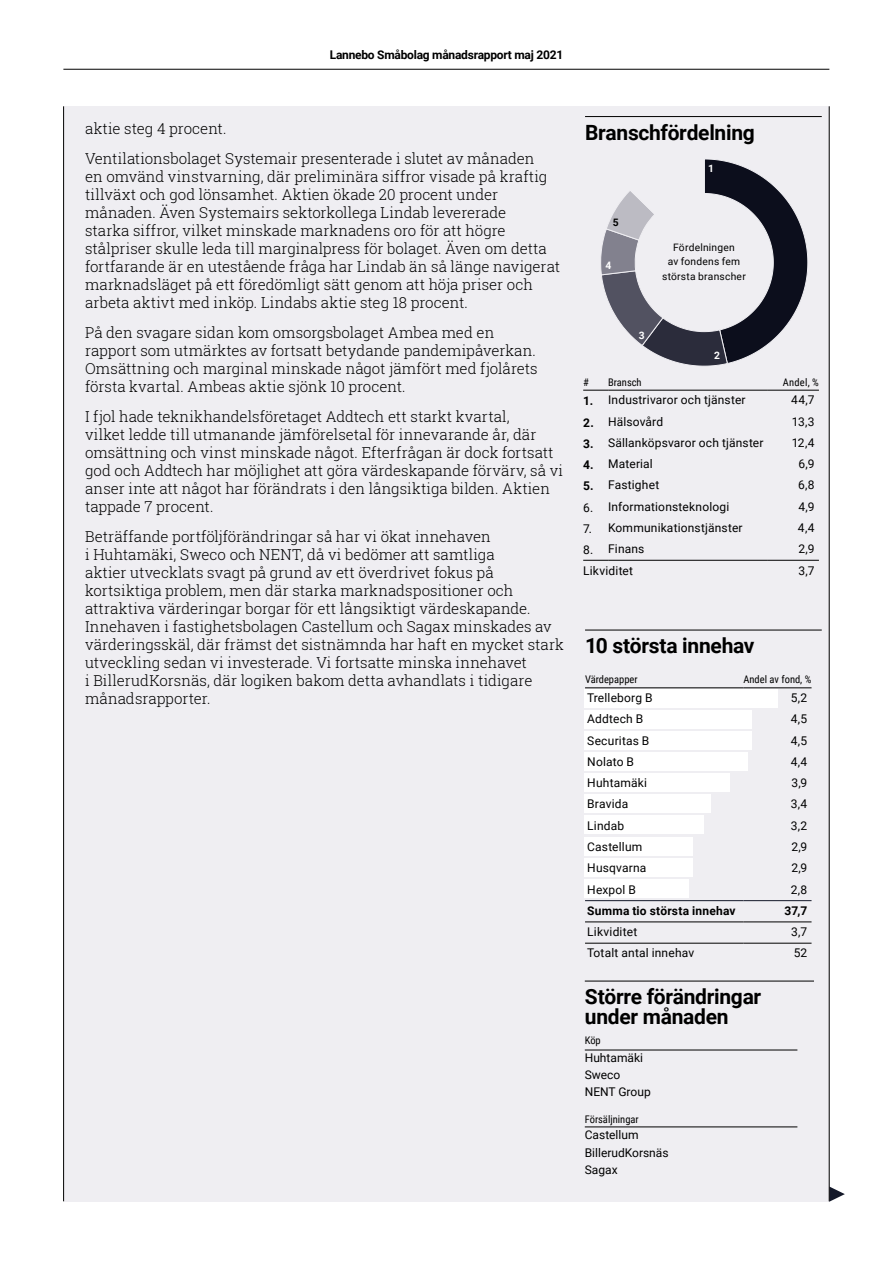
<style>
.page{position:relative;width:893px;height:1263px;background:#fff}
.page>*{position:absolute;margin:0;border:0;box-sizing:border-box;transform-origin:0 0}
.t1{font:700 21px/19.5px "Roboto";letter-spacing:-.015em;color:#000}
.t2{font:300 15px/18px "Roboto Slab";color:#000}
.t3{font:12px/17px "Roboto";letter-spacing:.015em;color:#000}
.t4{font:700 12px/21.3px "Roboto";letter-spacing:-.02em;color:#000;text-align:justify}
.t5{font:700 12px "Roboto";letter-spacing:.02em;color:#000}
.t6{font:10.5px "Roboto Condensed";color:#000}
.t7{font:10.2px/14.1px "Roboto";letter-spacing:.025em;color:#000;text-align:center}
.t8{font:700 10.2px "Roboto";color:#fff}
.t9{font:700 10.2px "Roboto";color:#000}
</style>
<div class="page">
<div style="left:64px;top:106px;width:765px;height:1095px;background:#efeef2"></div>
<svg style="left:829px;top:1187px;width:16px;height:15px"></svg>
<hr style="left:829px;top:106px;width:1px;height:1095px;background:#000">
<hr style="left:63px;top:106px;width:1px;height:1095px;background:#000">
<div style="left:584px;top:689px;width:194px;height:19px;background:#fff"></div>
<div style="left:584px;top:710px;width:168px;height:19px;background:#fff"></div>
<div style="left:584px;top:731px;width:168px;height:19px;background:#fff"></div>
<div style="left:584px;top:752px;width:164px;height:19px;background:#fff"></div>
<div style="left:584px;top:773px;width:146px;height:19px;background:#fff"></div>
<div style="left:584px;top:794px;width:127px;height:19px;background:#fff"></div>
<div style="left:584px;top:815px;width:120px;height:19px;background:#fff"></div>
<div style="left:584px;top:836px;width:108px;height:19px;background:#fff"></div>
<div style="left:584px;top:857px;width:108px;height:19px;background:#fff"></div>
<div style="left:584px;top:879px;width:105px;height:18px;background:#fff"></div>
<hr style="left:585px;top:116px;width:237px;height:1px;background:#000">
<hr style="left:585px;top:630px;width:237px;height:1px;background:#000">
<hr style="left:585px;top:900px;width:158px;height:1px;background:#131829">
<hr style="left:743px;top:900px;width:68px;height:1px;background:#131829">
<hr style="left:585px;top:688px;width:158px;height:1px;background:#000">
<hr style="left:743px;top:688px;width:68px;height:1px;background:#000">
<hr style="left:585px;top:922px;width:158px;height:1px;background:#000">
<hr style="left:743px;top:922px;width:68px;height:1px;background:#000">
<hr style="left:585px;top:943px;width:158px;height:1px;background:#000">
<hr style="left:743px;top:943px;width:68px;height:1px;background:#000">
<svg style="left:601px;top:159px;width:207px;height:208px"></svg>
<hr style="left:585px;top:981px;width:229px;height:1px;background:#000">
<hr style="left:585px;top:1050px;width:212px;height:1px;background:#000">
<hr style="left:585px;top:1127px;width:212px;height:1px;background:#000">
<hr style="left:608px;top:390px;width:160px;height:1px;background:#000">
<hr style="left:768px;top:390px;width:51px;height:1px;background:#000">
<svg style="left:583px;top:560px;width:25px;height:1px"></svg>
<hr style="left:608px;top:560px;width:160px;height:1px;background:#000">
<hr style="left:768px;top:560px;width:51px;height:1px;background:#000">
<svg style="left:583px;top:390px;width:25px;height:1px"></svg>
<hr style="left:63px;top:69px;width:766px;height:1px;background:#000">
<p class="t4" style="left:330px;top:43px;width:235px">Lannebo Småbolag månadsrapport maj 2021</p>
<p class="t2" style="left:85px;top:113px;width:451px;line-height:30px">aktie steg 4 procent.<br>Ventilationsbolaget Systemair presenterade i slutet av månaden</p>
<p class="t2" style="left:85px;top:167px;width:477px">en omvänd vinstvarning, där preliminära siffror visade på kraftig tillväxt och god lönsamhet. Aktien ökade 20 procent under månaden. Även Systemairs sektorkollega Lindab levererade<br>starka siffror, vilket minskade marknadens oro för att högre stålpriser skulle leda till marginalpress för bolaget. Även om detta fortfarande är en utestående fråga har Lindab än så länge navigerat marknadsläget på ett föredömligt sätt genom att höja priser och arbeta aktivt med inköp. Lindabs aktie steg 18 procent.</p>
<p class="t2" style="left:85px;top:323px;width:454px">På den svagare sidan kom omsorgsbolaget Ambea med en rapport som utmärktes av fortsatt betydande pandemipåverkan.<br>Omsättning och marginal minskade något jämfört med fjolårets första kvartal. Ambeas aktie sjönk 10 procent.</p>
<p class="t2" style="left:85px;top:407px;width:480px">I fjol hade teknikhandelsföretaget Addtech ett starkt kvartal,<br>vilket ledde till utmanande jämförelsetal för innevarande år, där omsättning och vinst minskade något. Efterfrågan är dock fortsatt god och Addtech har möjlighet att göra värdeskapande förvärv, så vi anser inte att något har förändrats i den långsiktiga bilden. Aktien tappade 7 procent.</p>
<p class="t2" style="left:85px;top:527px;width:480px">Beträffande portföljförändringar så har vi ökat innehaven<br>i Huhtamäki, Sweco och NENT, då vi bedömer att samtliga<br>aktier utvecklats svagt på grund av ett överdrivet fokus på kortsiktiga problem, men där starka marknadspositioner och attraktiva värderingar borgar för ett långsiktigt värdeskapande.<br>Innehaven i fastighetsbolagen Castellum och Sagax minskades av värderingsskäl, där främst det sistnämnda har haft en mycket stark utveckling sedan vi investerade. Vi fortsatte minska innehavet<br>i BillerudKorsnäs, där logiken bakom detta avhandlats i tidigare månadsrapporter.</p>
<h1 class="t1" style="left:585px;top:122px;width:171px">Branschfördelning</h1>
<p class="t9" style="left:613px;top:215px;width:7px">5</p>
<p class="t8" style="left:605px;top:258px;width:7px">4</p>
<p class="t8" style="left:708px;top:161px;width:7px">1</p>
<p class="t7" style="left:662px;top:240px;width:85px">Fördelningen<br>av fondens fem största branscher</p>
<p class="t8" style="left:639px;top:328px;width:7px">3</p>
<p class="t8" style="left:714px;top:348px;width:7px">2</p>
<p class="t6" style="left:583px;top:374px;width:7px">#</p>
<p class="t6" style="left:608px;top:374px;width:35px">Bransch</p>
<p class="t6" style="left:783px;top:374px;width:38px">Andel, %</p>
<p class="t4" style="left:583px;top:390px;width:12px">1.<br>2.<br>3.<br>4.<br>5.</p>
<p class="t3" style="left:583px;top:496px;width:12px;line-height:21.1px;text-align:justify">6.<br>7.<br>8.</p>
<p class="t3" style="left:608px;top:391px;width:139px">Industrivaror och tjänster</p>
<p class="t3" style="left:791px;top:391px;width:25px">44,7</p>
<p class="t3" style="left:608px;top:412px;width:57px">Hälsovård</p>
<p class="t3" style="left:792px;top:412px;width:24px">13,3</p>
<p class="t3" style="left:608px;top:434px;width:157px">Sällanköpsvaror och tjänster</p>
<p class="t3" style="left:792px;top:434px;width:24px">12,4</p>
<p class="t3" style="left:608px;top:455px;width:46px">Material</p>
<p class="t3" style="left:799px;top:455px;width:18px">6,9</p>
<p class="t3" style="left:608px;top:476px;width:53px">Fastighet</p>
<p class="t3" style="left:798px;top:476px;width:18px">6,8</p>
<p class="t3" style="left:608px;top:497px;width:123px">Informationsteknologi</p>
<p class="t3" style="left:798px;top:497px;width:18px">4,9</p>
<p class="t3" style="left:608px;top:519px;width:136px">Kommunikationstjänster</p>
<p class="t3" style="left:798px;top:519px;width:18px">4,4</p>
<p class="t3" style="left:608px;top:540px;width:38px">Finans</p>
<p class="t3" style="left:798px;top:540px;width:18px">2,9</p>
<p class="t3" style="left:583px;top:561px;width:52px">Likviditet</p>
<p class="t3" style="left:798px;top:561px;width:18px">3,7</p>
<h1 class="t1" style="left:585px;top:635px;width:171px">10 största innehav</h1>
<p class="t6" style="left:585px;top:672px;width:54px">Värdepapper</p>
<p class="t6" style="left:743px;top:672px;width:69px">Andel av fond, %</p>
<p class="t3" style="left:587px;top:689px;width:67px">Trelleborg B</p>
<p class="t3" style="left:791px;top:689px;width:18px">5,2</p>
<p class="t3" style="left:587px;top:710px;width:58px">Addtech B</p>
<p class="t3" style="left:791px;top:710px;width:18px">4,5</p>
<p class="t3" style="left:587px;top:731px;width:64px">Securitas B</p>
<p class="t3" style="left:791px;top:731px;width:18px">4,5</p>
<p class="t3" style="left:587px;top:753px;width:48px">Nolato B</p>
<p class="t3" style="left:791px;top:753px;width:18px">4,4</p>
<p class="t3" style="left:587px;top:774px;width:61px">Huhtamäki</p>
<p class="t3" style="left:791px;top:774px;width:17px">3,9</p>
<p class="t3" style="left:587px;top:795px;width:43px">Bravida</p>
<p class="t3" style="left:791px;top:795px;width:18px">3,4</p>
<p class="t3" style="left:587px;top:816px;width:38px">Lindab</p>
<p class="t3" style="left:791px;top:816px;width:18px">3,2</p>
<p class="t3" style="left:587px;top:838px;width:57px">Castellum</p>
<p class="t3" style="left:791px;top:838px;width:18px">2,9</p>
<p class="t3" style="left:587px;top:859px;width:61px">Husqvarna</p>
<p class="t3" style="left:791px;top:859px;width:18px">2,9</p>
<p class="t3" style="left:587px;top:880px;width:50px">Hexpol B</p>
<p class="t3" style="left:791px;top:880px;width:18px">2,8</p>
<p class="t5" style="left:587px;top:902px;width:150px">Summa tio största innehav</p>
<p class="t4" style="left:785px;top:899px;width:24px">37,7</p>
<p class="t3" style="left:587px;top:923px;width:52px">Likviditet</p>
<p class="t3" style="left:791px;top:923px;width:18px">3,7</p>
<p class="t3" style="left:587px;top:944px;width:108px">Totalt antal innehav</p>
<p class="t3" style="left:794px;top:944px;width:15px">52</p>
<h1 class="t1" style="left:585px;top:986px;width:178px">Större förändringar under månaden</h1>
<p class="t6" style="left:585px;top:1032px;width:18px">Köp</p>
<p class="t3" style="left:585px;top:1049px;width:67px">Huhtamäki<br>Sweco<br>NENT Group</p>
<p class="t6" style="left:585px;top:1111px;width:55px">Försäljningar</p>
<p class="t3" style="left:585px;top:1126px;width:85px">Castellum<br>BillerudKorsnäs<br>Sagax</p>
</div>
